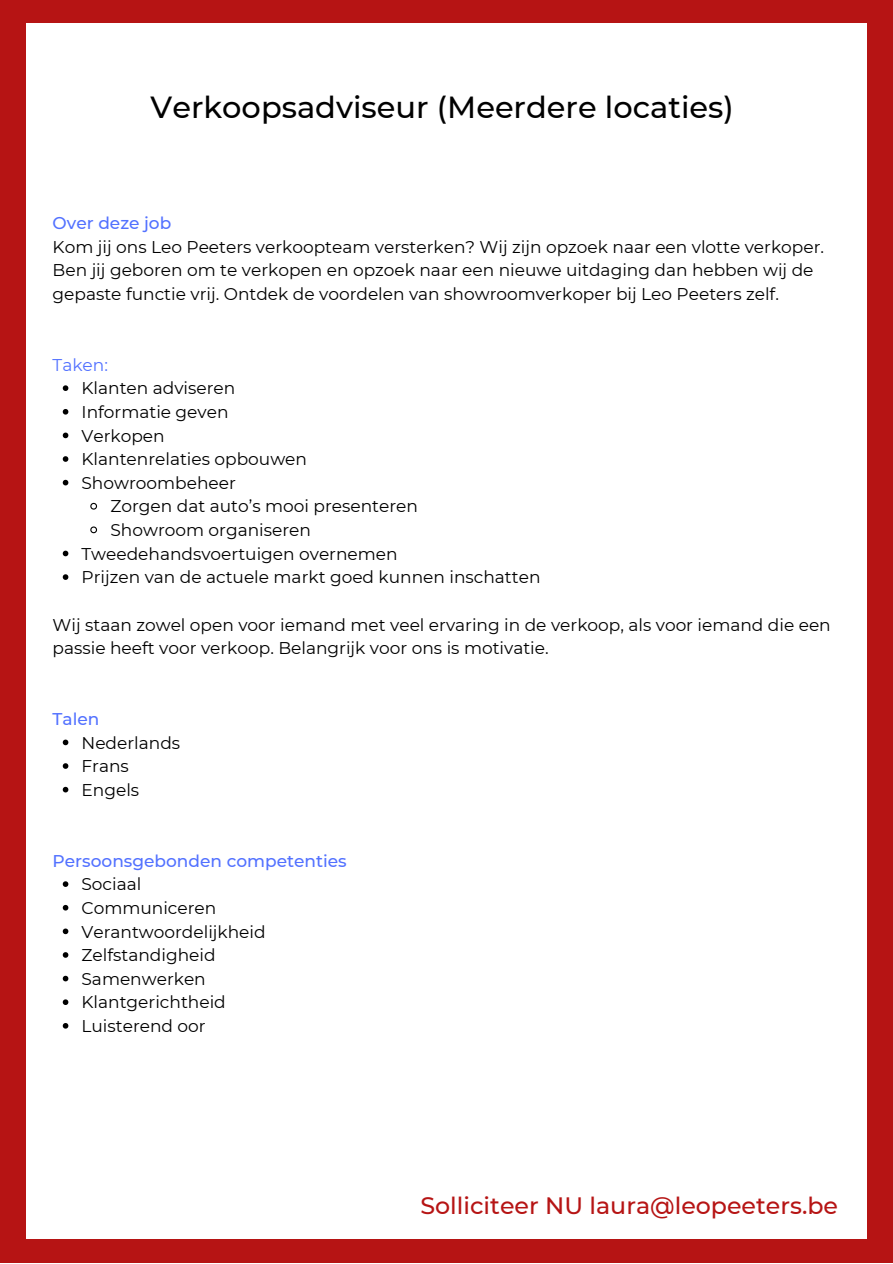
<style>
.page{position:relative;width:893px;height:1264px;background:#fff}
.page>*{position:absolute;margin:0;border:0;box-sizing:border-box;transform-origin:0 0}
.t1{font:500 30.45px "Montserrat";color:#000}
.t2{font:500 23.7px "Montserrat";color:#b61414}
.t3{font:16.95px/23.5px "Montserrat";color:#000}
.t4{font:500 16.95px "Montserrat";color:#5271ff}
.t5{font:16.95px "Montserrat";color:#5271ff}
</style>
<div class="page">
<div style="left:0;top:0;width:892px;height:1262px;background:#b61414"></div>
<div style="left:26px;top:23px;width:840px;height:1215px;background:#fff"></div>
<svg style="left:63px;top:385px;width:5px;height:6px"></svg>
<svg style="left:63px;top:409px;width:5px;height:5px"></svg>
<svg style="left:63px;top:432px;width:5px;height:6px"></svg>
<svg style="left:63px;top:456px;width:5px;height:6px"></svg>
<svg style="left:63px;top:480px;width:5px;height:5px"></svg>
<svg style="left:90px;top:502px;width:8px;height:8px"></svg>
<svg style="left:90px;top:526px;width:7px;height:8px"></svg>
<svg style="left:63px;top:550px;width:5px;height:6px"></svg>
<svg style="left:63px;top:574px;width:5px;height:6px"></svg>
<svg style="left:63px;top:739px;width:5px;height:6px"></svg>
<svg style="left:63px;top:763px;width:5px;height:5px"></svg>
<svg style="left:63px;top:786px;width:5px;height:6px"></svg>
<svg style="left:63px;top:881px;width:5px;height:5px"></svg>
<svg style="left:63px;top:904px;width:5px;height:6px"></svg>
<svg style="left:63px;top:928px;width:5px;height:6px"></svg>
<svg style="left:63px;top:952px;width:5px;height:5px"></svg>
<svg style="left:63px;top:975px;width:5px;height:6px"></svg>
<svg style="left:63px;top:999px;width:5px;height:6px"></svg>
<svg style="left:63px;top:1023px;width:5px;height:5px"></svg>
<h1 class="t1" style="left:151px;top:88px;width:584px">Verkoopsadviseur (Meerdere locaties)</h1>
<p class="t4" style="left:53px;top:213px;width:120px">Over deze job</p>
<p class="t3" style="left:53px;top:235px;width:773px">Kom jij ons Leo Peeters verkoopteam versterken? Wij zijn opzoek naar een vlotte verkoper.<br>Ben jij geboren om te verkopen en opzoek naar een nieuwe uitdaging dan hebben wij de gepaste functie vrij. Ontdek de voordelen van showroomverkoper bij Leo Peeters zelf.</p>
<p class="t5" style="left:53px;top:354px;width:57px">Taken:</p>
<p class="t3" style="left:81px;top:376px;width:227px">Klanten adviseren<br>Informatie geven<br>Verkopen<br>Klantenrelaties opbouwen<br>Showroombeheer</p>
<p class="t3" style="left:110px;top:494px;width:309px">Zorgen dat auto’s mooi presenteren</p>
<p class="t3" style="left:110px;top:518px;width:202px">Showroom organiseren</p>
<p class="t3" style="left:81px;top:542px;width:317px">Tweedehandsvoertuigen overnemen</p>
<p class="t3" style="left:81px;top:565px;width:460px">Prijzen van de actuele markt goed kunnen inschatten</p>
<p class="t3" style="left:53px;top:612px;width:779px">Wij staan zowel open voor iemand met veel ervaring in de verkoop, als voor iemand die een passie heeft voor verkoop. Belangrijk voor ons is motivatie.</p>
<p class="t4" style="left:53px;top:708px;width:48px">Talen</p>
<p class="t3" style="left:81px;top:730px;width:100px">Nederlands<br>Frans<br>Engels</p>
<p class="t4" style="left:53px;top:850px;width:296px">Persoonsgebonden competenties</p>
<p class="t3" style="left:81px;top:872px;width:185px">Sociaal<br>Communiceren<br>Verantwoordelijkheid<br>Zelfstandigheid<br>Samenwerken<br>Klantgerichtheid<br>Luisterend oor</p>
<h2 class="t2" style="left:420px;top:1191px;width:419px">Solliciteer NU laura@leopeeters.be</h2>
</div>
